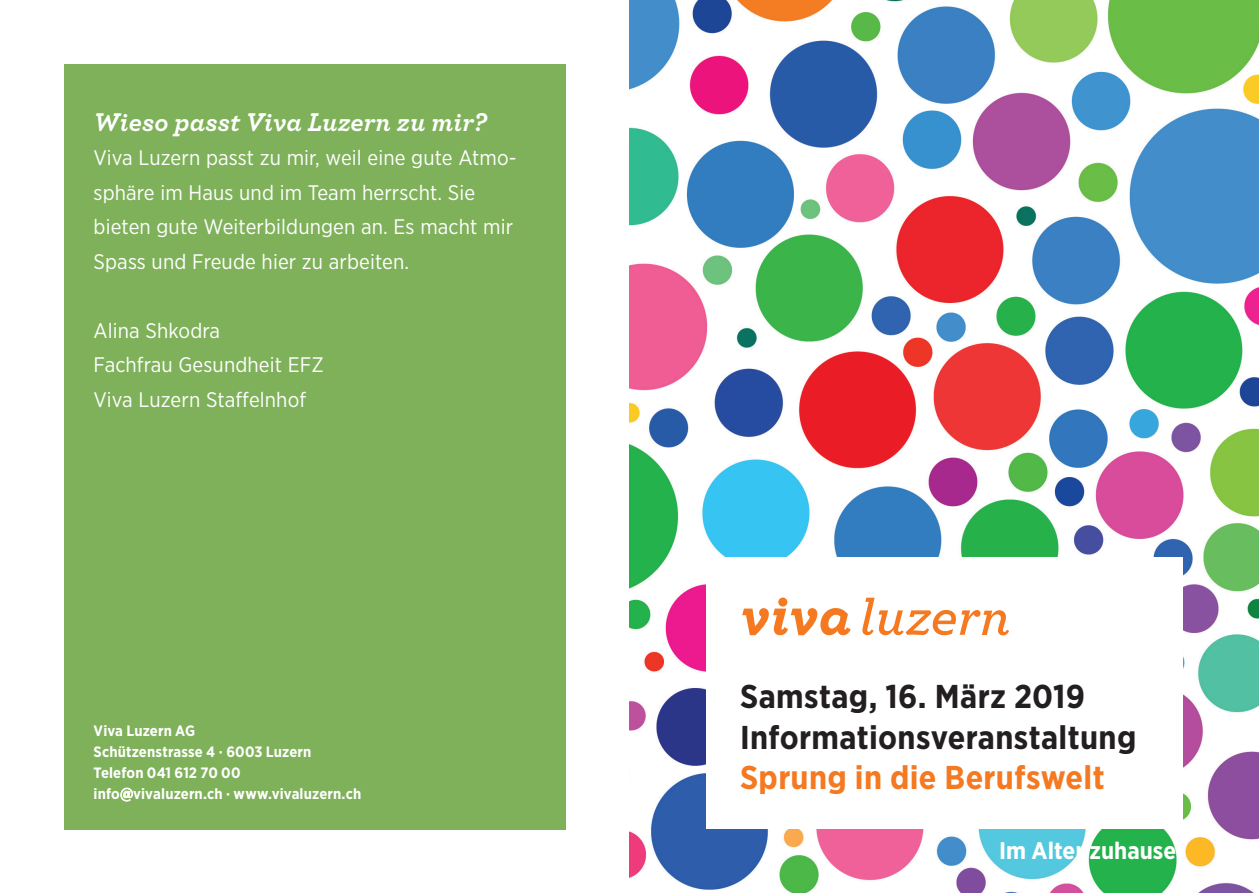
<style>
.page{position:relative;width:1259px;height:893px;background:#fff}
.page>*{position:absolute;margin:0;border:0;box-sizing:border-box;transform-origin:0 0}
.t1{font:700 33px/40.5px "Gotham Narrow";letter-spacing:.01em;color:#231f20}
.t2{font:700 33px "Gotham Narrow";letter-spacing:.01em;color:#f47921}
.t3{font:italic 700 27px "Archer";letter-spacing:.005em;color:#fff}
.t4{font:700 24px "Gotham Narrow";color:#fff}
.t5{font:21px/34.5px "Gotham Narrow";letter-spacing:.005em;color:#fff}
.t6{font:700 15px/21px "Gotham Narrow";letter-spacing:.01em;color:#fff}
</style>
<div class="page">
<img style="left:629px;top:0;width:630px;height:893px">
<div style="left:706px;top:557px;width:476px;height:272px;background:#fff"></div>
<div style="left:778px;top:597px;width:9px;height:9px;background:#f47921;border-radius:50%"></div>
<svg style="left:742px;top:608px;width:108px;height:27px"></svg>
<svg style="left:862px;top:598px;width:147px;height:37px"></svg>
<div style="left:64px;top:64px;width:502px;height:765px;background:#7fb15a"></div>
<svg style="left:120px;top:788px;width:13px;height:13px"></svg>
<p class="t3" style="left:94px;top:100px;width:394px">Wieso passt Viva Luzern zu mir?</p>
<p class="t5" style="left:94px;top:140px;width:425px">Viva Luzern passt zu mir, weil eine gute Atmo&shy;sphäre im Haus und im Team herrscht. Sie bieten gute Weiterbildungen an. Es macht mir Spass und Freude hier zu arbeiten.</p>
<p class="t5" style="left:94px;top:313px;width:231px">Alina Shkodra<br>Fachfrau Gesundheit EFZ<br>Viva Luzern Staffelnhof</p>
<p class="t6" style="left:94px;top:720px;width:269px">Viva Luzern AG<br>Schützenstrasse 4 · 6003 Luzern<br>Telefon 041 612 70 00 info@vivaluzern.ch · www.vivaluzern.ch</p>
<h1 class="t1" style="left:740px;top:676px;width:398px">Samstag, 16. März 2019<br>Informationsveranstaltung</h1>
<h1 class="t2" style="left:740px;top:756px;width:366px">Sprung in die Berufswelt</h1>
<p class="t4" style="left:999px;top:835px;width:185px">Im Alter zuhause.</p>
</div>
